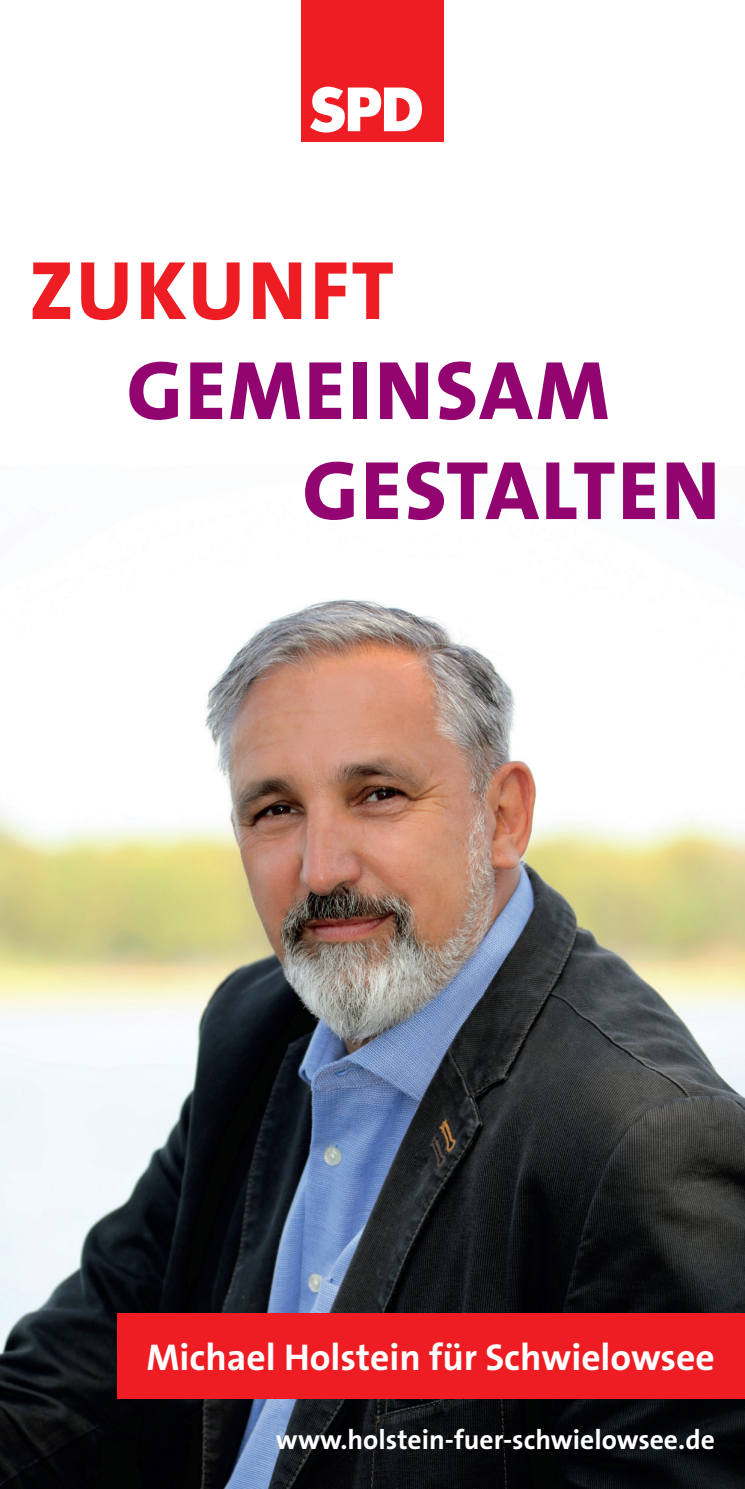
<style>
.page{position:relative;width:745px;height:1489px;background:#fff}
.page>*{position:absolute;margin:0;border:0;box-sizing:border-box;transform-origin:0 0}
.t1{font:800 83.75px/100px "The Sans Os F";letter-spacing:.03em;color:#920570}
.t2{font:800 83.75px "The Sans Os F";color:#ee1d23}
.t3{font:700 37.5px "The Sans Os F";color:#fff}
.t4{font:700 27.5px "The Sans Os F";color:#fff}
</style>
<div class="page">
<img style="left:0;top:599px;width:744px;height:889px">
<div style="left:301px;top:0;width:142px;height:142px;background:#ee1d23"></div>
<svg style="left:310px;top:87px;width:111px;height:45px"></svg>
<div style="left:117px;top:1313px;width:627px;height:85px;background:#ee1d23"></div>
<h1 class="t2" style="left:29px;top:237px;width:366px">ZUKUNFT</h1>
<h1 class="t1" style="left:302px;top:341px;width:418px;text-indent:-176px">GEMEINSAM<br>GESTALTEN</h1>
<h2 class="t3" style="left:146px;top:1332px;width:569px">Michael Holstein für Schwielowsee</h2>
<p class="t4" style="left:276px;top:1421px;width:440px">www.holstein-fuer-schwielowsee.de</p>
</div>
